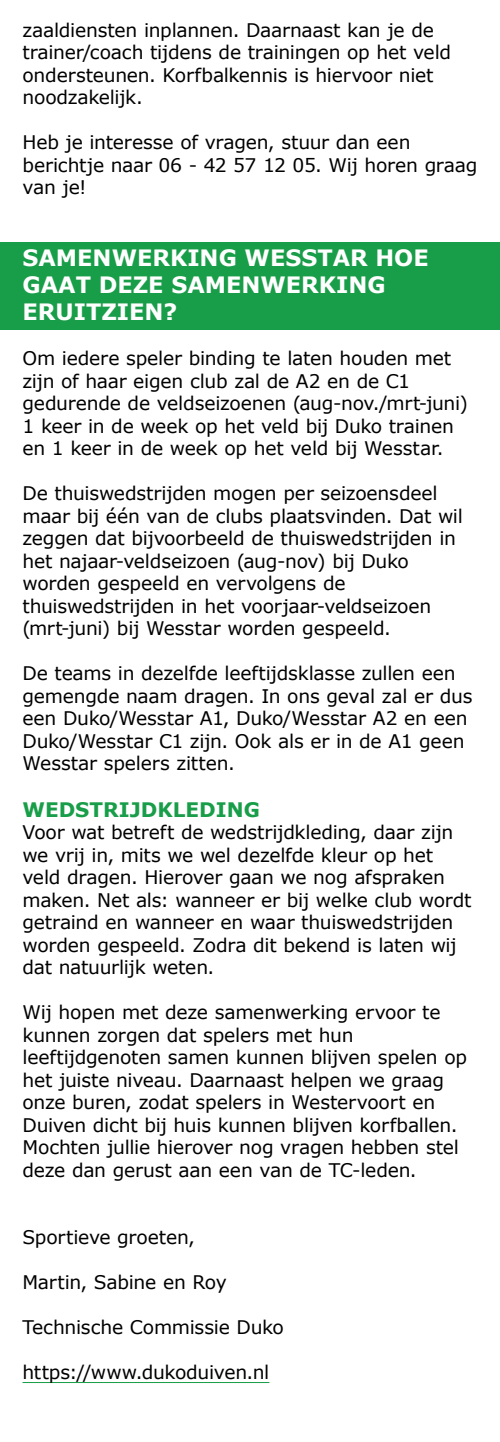
<style>
.page{position:relative;width:500px;height:1442px;background:#fff}
.page>*{position:absolute;margin:0;border:0;box-sizing:border-box;transform-origin:0 0}
.t1{font:700 22.5px/27px "Verdana";color:#fff}
.t2{font:700 20px "Verdana";color:#189d48}
.t3{font:18.75px/22.5px "Verdana";letter-spacing:-.015em;color:#000001}
</style>
<div class="page">
<div style="left:0;top:243px;width:500px;height:87px;background:#189d48"></div>
<hr style="left:22px;top:1382px;width:247px;height:1px;background:#189d48">
<p class="t3" style="left:22px;top:19px;width:430px">zaaldiensten inplannen. Daarnaast kan je de trainer/coach tijdens de trainingen op het veld ondersteunen. Korfbalkennis is hiervoor niet noodzakelijk.</p>
<p class="t3" style="left:22px;top:132px;width:457px">Heb je interesse of vragen, stuur dan een berichtje naar 06 - 42 57 12 05. Wij horen graag van je!</p>
<p class="t1" style="left:22px;top:245px;width:408px">SAMENWERKING WESSTAR HOE<br>GAAT DEZE SAMENWERKING<br>ERUITZIEN?</p>
<p class="t3" style="left:22px;top:348px;width:447px">Om iedere speler binding te laten houden met zijn of haar eigen club zal de A2 en de C1 gedurende de veldseizoenen (aug-nov./mrt-juni)<br>1 keer in de week op het veld bij Duko trainen en 1 keer in de week op het veld bij Wesstar.</p>
<p class="t3" style="left:22px;top:483px;width:442px">De thuiswedstrijden mogen per seizoensdeel maar bij één van de clubs plaatsvinden. Dat wil zeggen dat bijvoorbeeld de thuiswedstrijden in het najaar-veldseizoen (aug-nov) bij Duko worden gespeeld en vervolgens de thuiswedstrijden in het voorjaar-veldseizoen (mrt-juni) bij Wesstar worden gespeeld.</p>
<p class="t3" style="left:22px;top:663px;width:452px">De teams in dezelfde leeftijdsklasse zullen een gemengde naam dragen. In ons geval zal er dus een Duko/Wesstar A1, Duko/Wesstar A2 en een Duko/Wesstar C1 zijn. Ook als er in de A1 geen Wesstar spelers zitten.</p>
<p class="t2" style="left:22px;top:797px;width:239px">WEDSTRIJDKLEDING</p>
<p class="t3" style="left:22px;top:822px;width:451px">Voor wat betreft de wedstrijdkleding, daar zijn we vrij in, mits we wel dezelfde kleur op het veld dragen. Hierover gaan we nog afspraken maken. Net als: wanneer er bij welke club wordt getraind en wanneer en waar thuiswedstrijden worden gespeeld. Zodra dit bekend is laten wij dat natuurlijk weten.</p>
<p class="t3" style="left:22px;top:1002px;width:446px">Wij hopen met deze samenwerking ervoor te kunnen zorgen dat spelers met hun leeftijdgenoten samen kunnen blijven spelen op het juiste niveau. Daarnaast helpen we graag onze buren, zodat spelers in Westervoort en Duiven dicht bij huis kunnen blijven korfballen.<br>Mochten jullie hierover nog vragen hebben stel deze dan gerust aan een van de TC-leden.</p>
<p class="t3" style="left:22px;top:1227px;width:174px">Sportieve groeten,</p>
<p class="t3" style="left:22px;top:1272px;width:206px">Martin, Sabine en Roy</p>
<p class="t3" style="left:22px;top:1317px;width:263px">Technische Commissie Duko</p>
<p class="t3" style="left:22px;top:1362px;width:248px">https://www.dukoduiven.nl</p>
</div>
